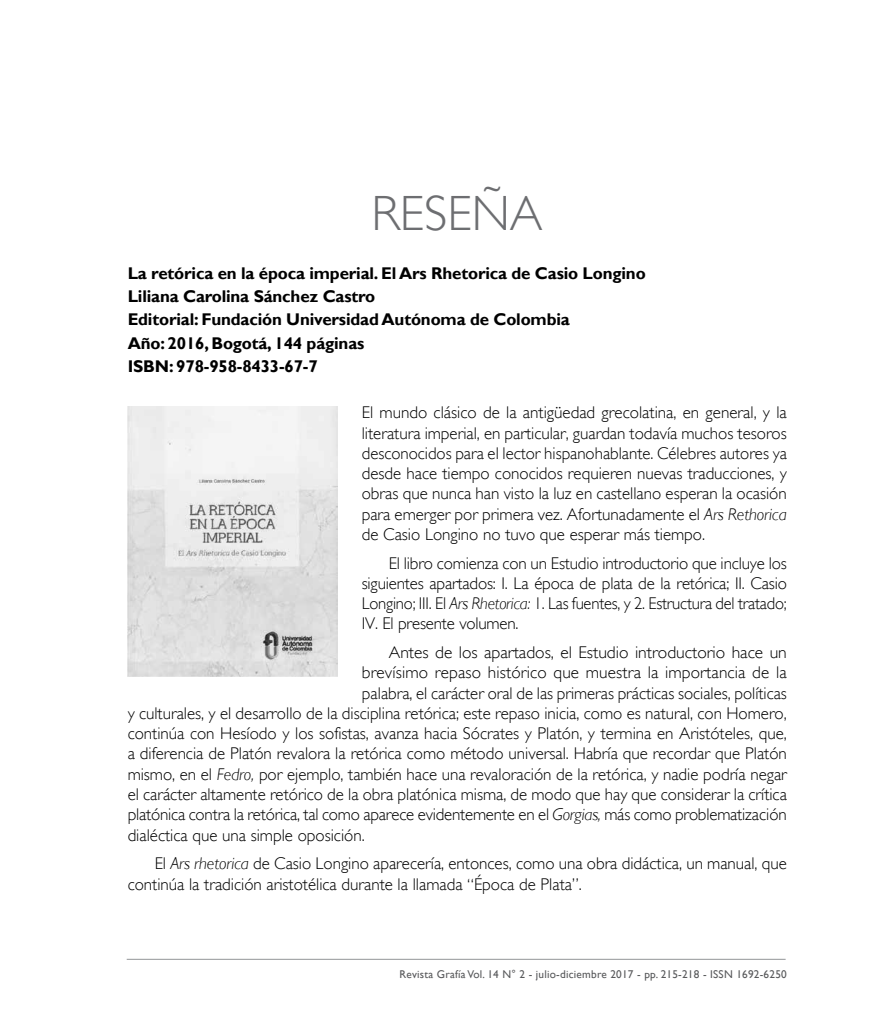
<style>
.page{position:relative;width:893px;height:1021px;background:#fff}
.page>*{position:absolute;margin:0;border:0;box-sizing:border-box;transform-origin:0 0}
.t1{font:300 49.5px "Gill Sans";color:#6d6e71}
.t2{font:300 16.95px/20.2px "Gill Sans";color:#000;text-align:justify}
.t3{font:700 16.95px/23.2px "Gill Sans";letter-spacing:-.01em;color:#000}
.t4{font:11.25px "Gill Sans";letter-spacing:.02em;color:#58595b}
.s1{font-style:italic}
</style>
<div class="page">
<hr style="left:127px;top:958px;width:659px;height:1px;background:#939598">
<img style="left:128px;top:406px;width:209px;height:270px">
<h1 class="t1" style="left:372px;top:185px;width:173px">RESEÑA</h1>
<p class="t3" style="left:128px;top:262px;width:520px">La retórica en la época imperial. El Ars Rhetorica de Casio Longino Liliana Carolina Sánchez Castro<br>Editorial: Fundación Universidad Autónoma de Colombia<br>Año: 2016, Bogotá, 144 páginas<br>ISBN: 978-958-8433-67-7</p>
<p class="t2" style="left:362px;top:402px;width:427px">El mundo clásico de la antigüedad grecolatina, en general, y la literatura imperial, en particular, guardan todavía muchos tesoros desconocidos para el lector hispanohablante. Célebres autores ya desde hace tiempo conocidos requieren nuevas traducciones, y obras que nunca han visto la luz en castellano esperan la ocasión para emerger por primera vez. Afortunadamente el <span class="s1">Ars Rethorica </span>de Casio Longino no tuvo que esperar más tiempo.</p>
<p class="t2" style="left:362px;top:553px;width:427px;text-indent:27px">El libro comienza con un Estudio introductorio que incluye los siguientes apartados: I. La época de plata de la retórica; II. Casio Longino; III. El <span class="s1">Ars Rhetorica:</span> 1. Las fuentes, y 2. Estructura del tratado; IV. El presente volumen.</p>
<p class="t2" style="left:389px;top:642px;width:400px">Antes de los apartados, el Estudio introductorio hace un</p>
<p class="t2" style="left:362px;top:662px;width:427px">brevísimo repaso histórico que muestra la importancia de la</p>
<p class="t2" style="left:362px;top:683px;width:427px">palabra, el carácter oral de las primeras prácticas sociales, políticas</p>
<p class="t2" style="left:128px;top:703px;width:661px">y culturales, y el desarrollo de la disciplina retórica; este repaso inicia, como es natural, con Homero,</p>
<p class="t2" style="left:128px;top:723px;width:661px">continúa con Hesíodo y los sofistas, avanza hacia Sócrates y Platón, y termina en Aristóteles, que,</p>
<p class="t2" style="left:128px;top:744px;width:661px">a diferencia de Platón revalora la retórica como método universal. Habría que recordar que Platón</p>
<p class="t2" style="left:128px;top:764px;width:661px">mismo, en el <span class="s1">Fedro,</span> por ejemplo, también hace una revaloración de la retórica, y nadie podría negar</p>
<p class="t2" style="left:128px;top:784px;width:661px">el carácter altamente retórico de la obra platónica misma, de modo que hay que considerar la crítica</p>
<p class="t2" style="left:128px;top:804px;width:661px">platónica contra la retórica, tal como aparece evidentemente en el <span class="s1">Gorgias,</span> más como problematización</p>
<p class="t2" style="left:128px;top:824px;width:238px">dialéctica que una simple oposición.</p>
<p class="t2" style="left:128px;top:853px;width:661px;text-indent:27px">El <span class="s1">Ars rhetorica</span> de Casio Longino aparecería, entonces, como una obra didáctica, un manual, que continúa la tradición aristotélica durante la llamada “Época de Plata”.</p>
<p class="t4" style="left:400px;top:967px;width:389px">Revista Grafía Vol. 14 N° 2 - julio-diciembre 2017 - pp. 215-218 - ISSN 1692-6250</p>
</div>
